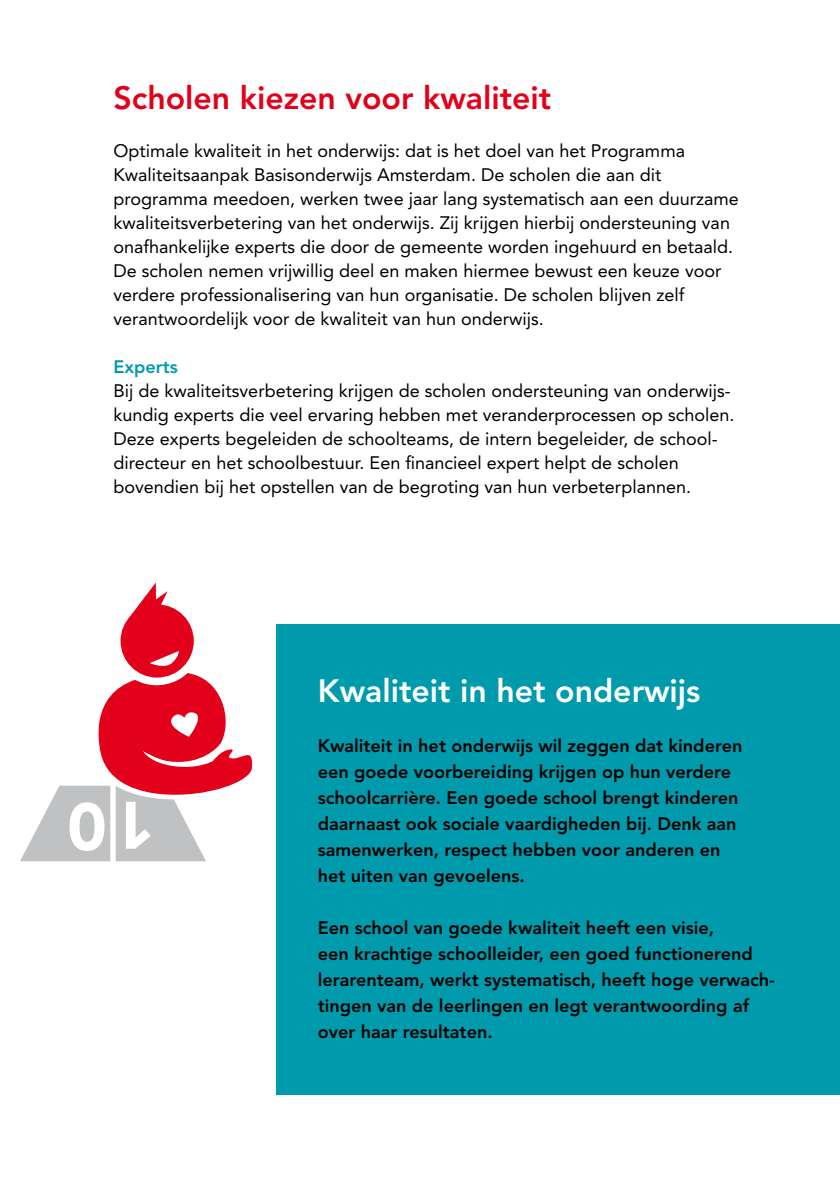
<style>
.page{position:relative;width:840px;height:1191px;background:#fff}
.page>*{position:absolute;margin:0;border:0;box-sizing:border-box;transform-origin:0 0}
.t1{font:800 32px "Avenir";color:#e2001a}
.t2{font:800 32px "Avenir";color:#fff}
.t3{font:18px/24px "Avenir";color:#000}
.t4{font:800 18px/26px "Avenir";color:#000}
.t5{font:800 18px "Avenir";color:#009aad}
</style>
<div class="page">
<div style="left:276px;top:624px;width:563px;height:470px;background:#009aad"></div>
<div style="left:120px;top:604px;width:74px;height:73px;background:#e2001a;border-radius:50%"></div>
<svg style="left:20px;top:651px;width:233px;height:210px"></svg>
<svg style="left:129px;top:582px;width:38px;height:36px"></svg>
<h1 class="t1" style="left:113px;top:79px;width:439px">Scholen kiezen voor kwaliteit</h1>
<p class="t3" style="left:113px;top:139px;width:626px">Optimale kwaliteit in het onderwijs: dat is het doel van het Programma Kwaliteitsaanpak Basisonderwijs Amsterdam. De scholen die aan dit programma meedoen, werken twee jaar lang systematisch aan een duurzame kwaliteitsverbetering van het onderwijs. Zij krijgen hierbij ondersteuning van onafhankelijke experts die door de gemeente worden ingehuurd en betaald.<br>De scholen nemen vrijwillig deel en maken hiermee bewust een keuze voor verdere professionalisering van hun organisatie. De scholen blijven zelf verantwoordelijk voor de kwaliteit van hun onderwijs.</p>
<p class="t5" style="left:113px;top:356px;width:66px">Experts</p>
<p class="t3" style="left:113px;top:379px;width:622px">Bij de kwaliteitsverbetering krijgen de scholen ondersteuning van onderwijs&shy;kundig experts die veel ervaring hebben met veranderprocessen op scholen.<br>Deze experts begeleiden de schoolteams, de intern begeleider, de school&shy;directeur en het schoolbestuur. Een financieel expert helpt de scholen bovendien bij het opstellen van de begroting van hun verbeterplannen.</p>
<h1 class="t2" style="left:317px;top:671px;width:384px">Kwaliteit in het onderwijs</h1>
<p class="t4" style="left:317px;top:732px;width:426px">Kwaliteit in het onderwijs wil zeggen dat kinderen een goede voorbereiding krijgen op hun verdere schoolcarrière. Een goede school brengt kinderen daarnaast ook sociale vaardigheden bij. Denk aan samenwerken, respect hebben voor anderen en het uiten van gevoelens.</p>
<p class="t4" style="left:317px;top:914px;width:458px">Een school van goede kwaliteit heeft een visie,<br>een krachtige schoolleider, een goed functionerend lerarenteam, werkt systematisch, heeft hoge verwach&shy;tingen van de leerlingen en legt verantwoording af over haar resultaten.</p>
</div>
